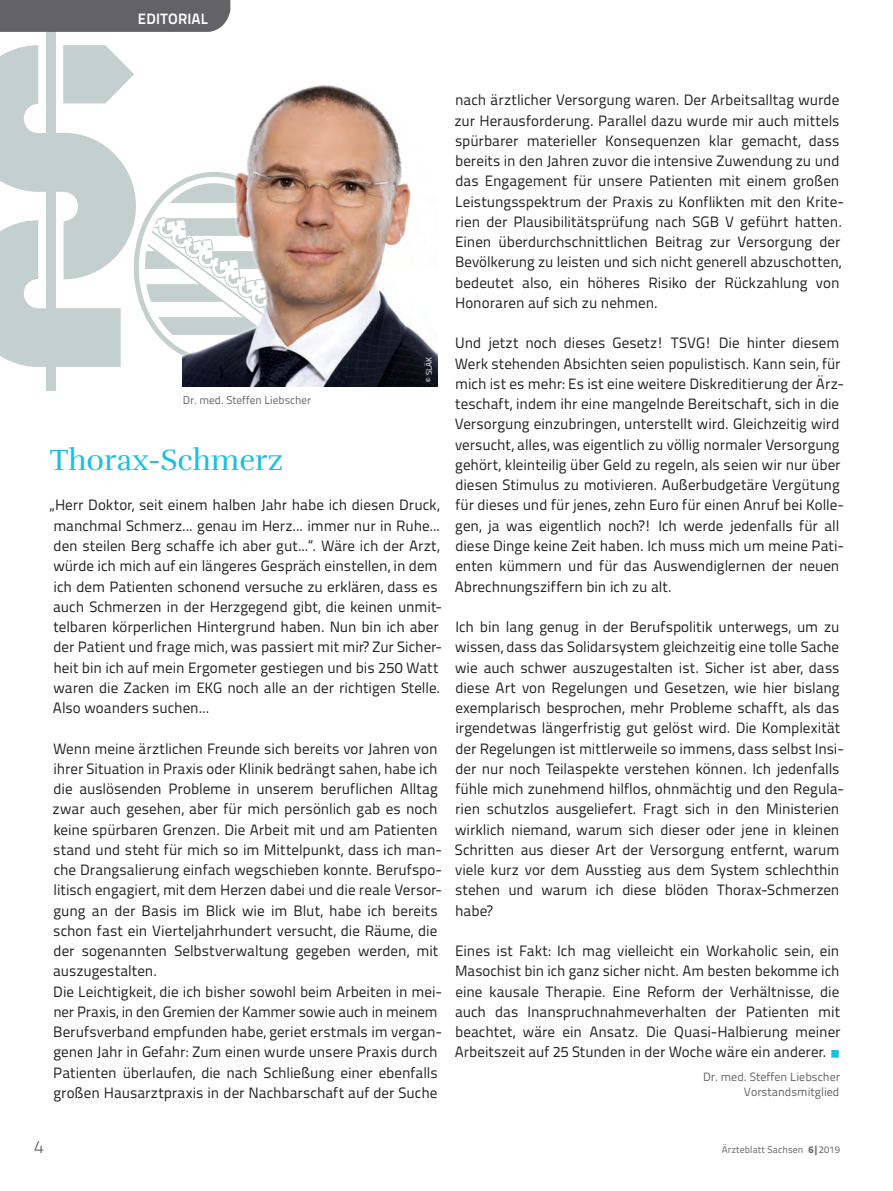
<style>
.page{position:relative;width:893px;height:1191px;background:#fff}
.page>*{position:absolute;margin:0;border:0;box-sizing:border-box;transform-origin:0 0}
.t1{font:30px "Rufina";color:#1cbfdf}
.t2{font:300 18px "Titillium Text";color:#636366}
.t3{font:15px/20.2px "Titillium Text";color:#231f20}
.t4{font:700 15px "Titillium Text";letter-spacing:.015em;color:#fff}
.t5{font:12px/15px "Titillium Text";color:#636366;text-align:right}
.t6{font:11.25px "Titillium Text";color:#636366}
.t7{font:9.75px "Titillium Text";letter-spacing:.01em;color:#636366}
.t8{font:8.25px "Titillium Text";color:#fff}
.s1{color:#1cbfdf}
.s2{font-weight:800}
</style>
<div class="page">
<svg style="left:0;top:45px;width:183px;height:322px"></svg>
<div style="left:46px;top:32px;width:9px;height:358px;background:#c3d0ce"></div>
<div style="left:0;top:0;width:230px;height:32px;background:#636366"></div>
<img style="left:183px;top:85px;width:255px;height:302px">
<p class="t4" style="left:138px;top:7px;width:72px">EDITORIAL</p>
<p class="t6" style="left:183px;top:392px;width:130px">Dr. med. Steffen Liebscher</p>
<p class="t8" style="left:423px;top:382px;width:26px;rotate:-90deg">© SLÄK</p>
<h1 class="t1" style="left:50px;top:442px;width:235px">Thorax-Schmerz</h1>
<p class="t3" style="left:49px;top:494px;width:394px">„Herr Doktor, seit einem halben Jahr habe ich diesen Druck, manchmal Schmerz... genau im Herz... immer nur in Ruhe... den steilen Berg schaffe ich aber gut... “. Wäre ich der Arzt, würde ich mich auf ein längeres Gespräch einstellen, in dem ich dem Patienten schonend versuche zu erklären, dass es auch Schmerzen in der Herzgegend gibt, die keinen unmit&shy;telbaren körperlichen Hintergrund haben. Nun bin ich aber der Patient und frage mich, was passiert mit mir? Zur Sicher&shy;heit bin ich auf mein Ergometer gestiegen und bis 250 Watt waren die Zacken im EKG noch alle an der richtigen Stelle.<br>Also woanders suchen...</p>
<p class="t3" style="left:53px;top:737px;width:391px">Wenn meine ärztlichen Freunde sich bereits vor Jahren von ihrer Situation in Praxis oder Klinik bedrängt sahen, habe ich die auslösenden Probleme in unserem beruflichen Alltag zwar auch gesehen, aber für mich persönlich gab es noch keine spürbaren Grenzen. Die Arbeit mit und am Patienten stand und steht für mich so im Mittelpunkt, dass ich man&shy;che Drangsalierung einfach wegschieben konnte. Berufspo&shy;litisch engagiert, mit dem Herzen dabei und die reale Versor&shy;gung an der Basis im Blick wie im Blut, habe ich bereits schon fast ein Vierteljahrhundert versucht, die Räume, die der sogenannten Selbstverwaltung gegeben werden, mit auszugestalten.<br>Die Leichtigkeit, die ich bisher sowohl beim Arbeiten in mei&shy;ner Praxis, in den Gremien der Kammer sowie auch in meinem Berufsverband empfunden habe, geriet erstmals im vergan&shy;genen Jahr in Gefahr: Zum einen wurde unsere Praxis durch Patienten überlaufen, die nach Schließung einer ebenfalls großen Hausarztpraxis in der Nachbarschaft auf der Suche</p>
<p class="t3" style="left:454px;top:89px;width:391px">nach ärztlicher Versorgung waren. Der Arbeitsalltag wurde zur Herausforderung. Parallel dazu wurde mir auch mittels spürbarer materieller Konsequenzen klar gemacht, dass bereits in den Jahren zuvor die intensive Zuwendung zu und das Engagement für unsere Patienten mit einem großen Leistungsspektrum der Praxis zu Konflikten mit den Krite&shy;rien der Plausibilitätsprüfung nach SGB V geführt hatten.<br>Einen überdurchschnittlichen Beitrag zur Versorgung der Bevölkerung zu leisten und sich nicht generell abzuschotten, bedeutet also, ein höheres Risiko der Rückzahlung von Honoraren auf sich zu nehmen.</p>
<p class="t3" style="left:455px;top:332px;width:391px">Und jetzt noch dieses Gesetz! TSVG! Die hinter diesem Werk stehenden Absichten seien populistisch. Kann sein, für mich ist es mehr: Es ist eine weitere Diskreditierung der Ärz&shy;teschaft, indem ihr eine mangelnde Bereitschaft, sich in die Versorgung einzubringen, unterstellt wird. Gleichzeitig wird versucht, alles, was eigentlich zu völlig normaler Versorgung gehört, kleinteilig über Geld zu regeln, als seien wir nur über diesen Stimulus zu motivieren. Außerbudgetäre Vergütung für dieses und für jenes, zehn Euro für einen Anruf bei Kolle&shy;gen, ja was eigentlich noch?! Ich werde jedenfalls für all diese Dinge keine Zeit haben. Ich muss mich um meine Pati&shy;enten kümmern und für das Auswendiglernen der neuen Abrechnungsziffern bin ich zu alt.</p>
<p class="t3" style="left:455px;top:616px;width:391px">Ich bin lang genug in der Berufspolitik unterwegs, um zu wissen, dass das Solidarsystem gleichzeitig eine tolle Sache wie auch schwer auszugestalten ist. Sicher ist aber, dass diese Art von Regelungen und Gesetzen, wie hier bislang exemplarisch besprochen, mehr Probleme schafft, als das irgendetwas längerfristig gut gelöst wird. Die Komplexität der Regelungen ist mittlerweile so immens, dass selbst Insi&shy;der nur noch Teilaspekte verstehen können. Ich jedenfalls fühle mich zunehmend hilflos, ohnmächtig und den Regula&shy;rien schutzlos ausgeliefert. Fragt sich in den Ministerien wirklich niemand, warum sich dieser oder jene in kleinen Schritten aus dieser Art der Versorgung entfernt, warum viele kurz vor dem Ausstieg aus dem System schlechthin stehen und warum ich diese blöden Thorax-Schmerzen habe?</p>
<p class="t3" style="left:455px;top:940px;width:387px;text-align:justify">Eines ist Fakt: Ich mag vielleicht ein Workaholic sein, ein Masochist bin ich ganz sicher nicht. Am besten bekomme ich eine kausale Therapie. Eine Reform der Verhältnisse, die auch das Inanspruchnahmeverhalten der Patienten mit beachtet, wäre ein Ansatz. Die Quasi-Halbierung meiner Arbeitszeit auf 25 Stunden in der Woche wäre ein anderer. <span class="s1">○</span></p>
<p class="t5" style="left:703px;top:1069px;width:138px">Dr. med. Steffen Liebscher<br>Vorstandsmitglied</p>
<p class="t2" style="left:34px;top:1133px;width:11px">4</p>
<p class="t7" style="left:722px;top:1142px;width:119px">Ärzteblatt Sachsen <span class="s2">6|</span>2019</p>
</div>
